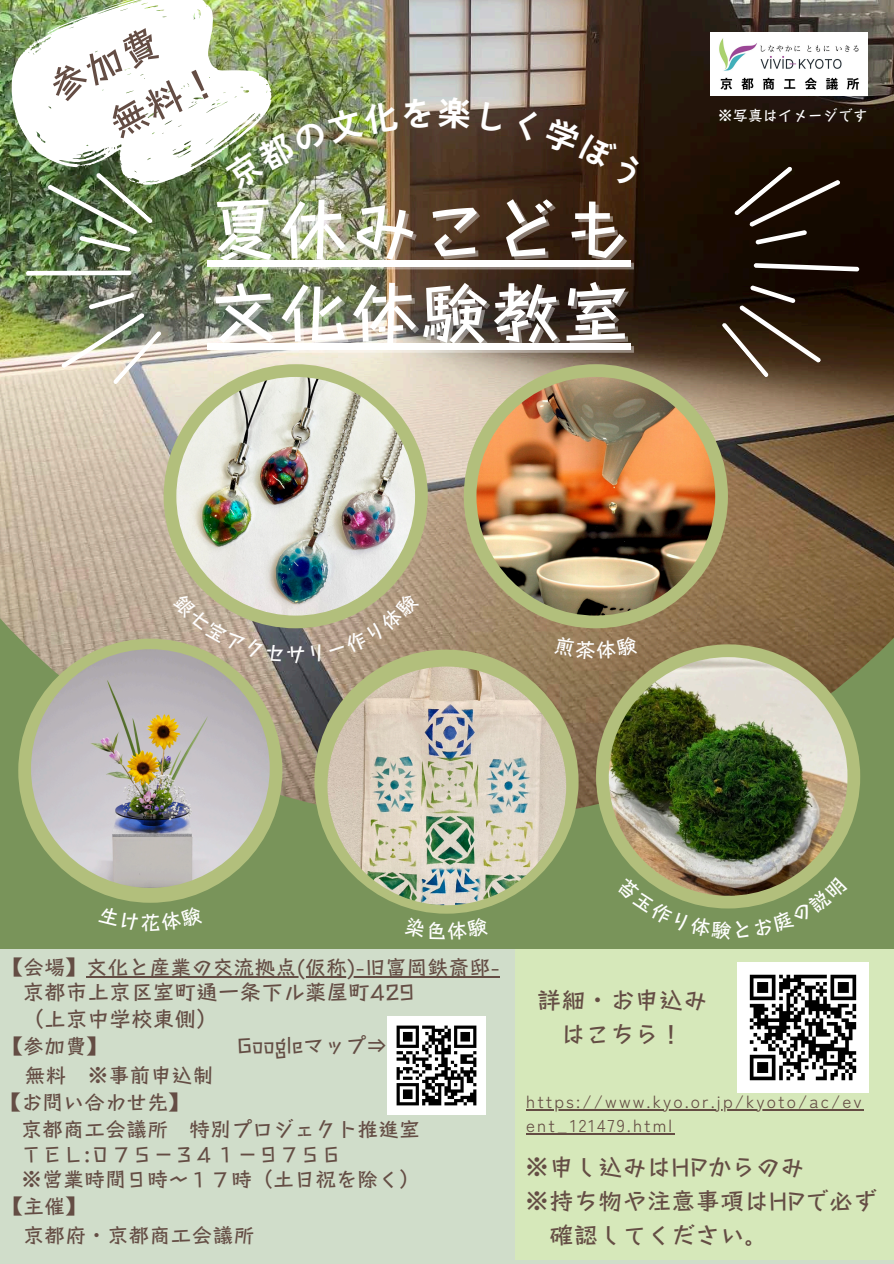
<style>
.page{position:relative;width:894px;height:1264px;background:#fff}
.page>*{position:absolute;margin:0;border:0;box-sizing:border-box;transform-origin:0 0}
.t1{font:70.5px "Canva Stick Std B";color:#fff}
.t2{font:39.15px/57.6px "Canva Stick Std B";color:#644d44}
.t3{font:24.3px/33.8px "Canva Stick Std B";color:#644d44;text-align:center}
.t4{font:21.75px/26.7px "Canva Stick Std B";color:#644d44}
.t5{font:21px/29.2px "Canva Stick Std B";color:#644d44}
.t6{font:21px "Canva Stick Std B";color:#fff}
.t7{font:17.1px/23.7px "Zen Kaku Gothic New";letter-spacing:.12em;color:#644d44}
.t8{font:15px "Canva Stick Std B";color:#fff}
.s1{color:rgb(255 255 255/.4)}
</style>
<div class="page">
<img style="left:0;top:0;width:893px;height:949px">
<div style="left:208px;top:260px;width:422px;height:7px;background:#fff"></div>
<div style="left:208px;top:343px;width:422px;height:7px;background:#fff"></div>
<img style="left:0;top:231px;width:214px;height:171px">
<svg style="left:670px;top:147px;width:223px;height:248px;background:#322316"></svg>
<div style="left:18px;top:638px;width:264px;height:264px;background:#b2bf7c;border-radius:50%"></div>
<img style="left:31px;top:649px;width:239px;height:238px;border-radius:50%">
<div style="left:463px;top:364px;width:264px;height:264px;background:#b2bf7c;border-radius:50%"></div>
<img style="left:476px;top:377px;width:239px;height:238px;border-radius:50%">
<div style="left:314px;top:649px;width:264px;height:264px;background:#b2bf7c;border-radius:50%"></div>
<img style="left:327px;top:666px;width:239px;height:239px;border-radius:50%">
<div style="left:596px;top:644px;width:264px;height:264px;background:#b2bf7c;border-radius:50%"></div>
<img style="left:608px;top:657px;width:239px;height:238px;border-radius:50%">
<div style="left:163px;top:364px;width:264px;height:264px;background:#b2bf7c;border-radius:50%"></div>
<img style="left:176px;top:377px;width:239px;height:238px;border-radius:50%">
<div style="left:0;top:949px;width:893px;height:314px;background:#d0ddca"></div>
<div style="left:514px;top:949px;width:379px;height:310px;background:#d6e8ba"></div>
<img style="left:737px;top:962px;width:131px;height:130px">
<img style="left:710px;top:33px;width:157px;height:63px">
<img style="left:387px;top:1016px;width:98px;height:98px">
<img style="left:0;top:0;width:288px;height:231px">
<hr style="left:526px;top:1109px;width:337px;height:1px;background:#644d44">
<hr style="left:526px;top:1133px;width:148px;height:1px;background:#644d44">
<hr style="left:86px;top:976px;width:413px;height:1px;background:#644d44">
<svg style="left:98px;top:905px;width:41px;height:25px"></svg>
<svg style="left:161px;top:904px;width:42px;height:26px"></svg>
<svg style="left:554px;top:635px;width:84px;height:24px;background:#967b58"></svg>
<div style="left:404px;top:916px;width:85px;height:24px;background:#79945a"></div>
<svg style="left:615px;top:875px;width:232px;height:64px;background:#81945e"></svg>
<svg style="left:172px;top:592px;width:112px;height:70px"></svg>
<svg style="left:311px;top:644px;width:12px;height:18px"></svg>
<svg style="left:329px;top:592px;width:91px;height:62px;background:#b3a286"></svg>
<img style="left:223px;top:98px;width:208px;height:93px">
<svg style="left:438px;top:96px;width:32px;height:33px"></svg>
<svg style="left:480px;top:102px;width:24px;height:31px"></svg>
<svg style="left:515px;top:108px;width:127px;height:79px;background:#3e2615"></svg>
<h2 class="t2" style="left:74px;top:47px;width:119px;text-indent:-39px;rotate:-25deg">参加費無料！</h2>
<p class="t1" style="left:208px;top:193px;width:424px">夏休みこども</p>
<h2 class="t1" style="left:211px;top:277px;width:421px"><span class="s1">文</span>化体験教室</h2>
<p class="t8" style="left:717px;top:108px;width:151px">※写真はイメージです</p>
<p class="t6" style="left:140px;top:911px;width:22px">花</p>
<p class="t6" style="left:285px;top:643px;width:22px">サ</p>
<p class="t5" style="left:2px;top:952px;width:498px">【会場】文化と産業の交流拠点(仮称)-旧富岡鉄斎邸-</p>
<p class="t4" style="left:22px;top:978px;width:393px">京都市上京区室町通一条下ル薬屋町429（上京中学校東側）</p>
<p class="t5" style="left:237px;top:1030px;width:151px">Googleマップ⇒</p>
<p class="t5" style="left:21px;top:1088px;width:400px;line-height:27px;text-indent:-21px">【お問い合わせ先】<br>京都商工会議所 特別プロジェクト推進室</p>
<p class="t5" style="left:21px;top:1141px;width:400px;line-height:24.8px">ＴＥＬ:０７５－３４１－９７５６<br>※営業時間９時～１７時（土日祝を除く）</p>
<p class="t5" style="left:23px;top:1191px;width:232px;text-indent:-21px">【主催】<br>京都府・京都商工会議所</p>
<p class="t5" style="left:24px;top:1031px;width:190px;text-indent:-22px">【参加費】<br>無料 ※事前申込制</p>
<p class="t3" style="left:536px;top:982px;width:172px">詳細・お申込みはこちら！</p>
<p class="t7" style="left:526px;top:1089px;width:337px">https://www.kyo.or.jp/kyoto/ac/ev ent_121479.html</p>
<p class="t3" style="left:524px;top:1150px;width:281px">※申し込みはHPからのみ</p>
<p class="t3" style="left:524px;top:1183px;width:354px">※持ち物や注意事項はHPで必ず</p>
<p class="t3" style="left:549px;top:1217px;width:221px">確認してください。</p>
</div>
